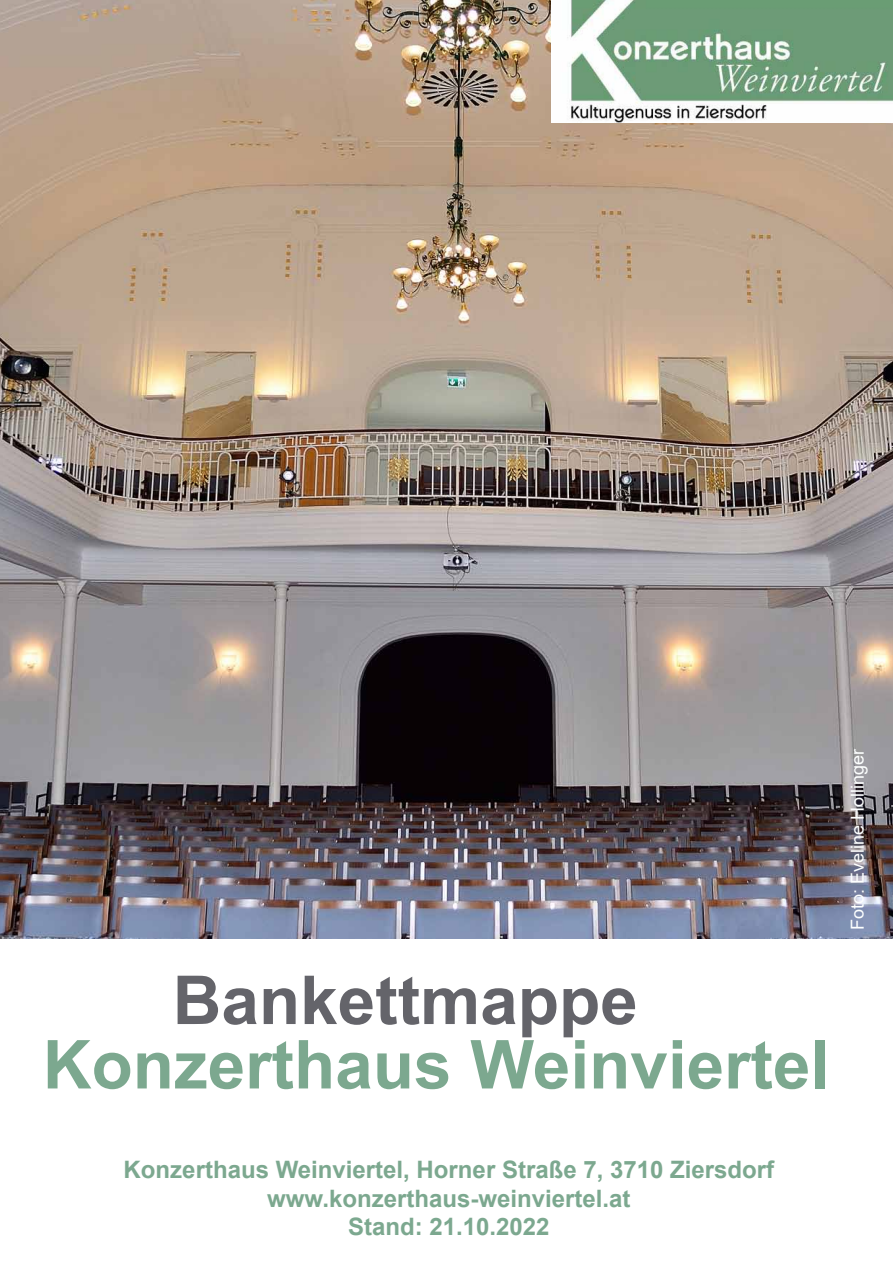
<style>
.page{position:relative;width:893px;height:1263px;background:#fff}
.page>*{position:absolute;margin:0;border:0;box-sizing:border-box;transform-origin:0 0}
.t1{font:700 67.5px "Arial";color:#7ca88f}
.t2{font:700 67.5px "Arial";color:#64646a}
.t3{font:700 24px/28.8px "Arial";color:#7ca88f;text-align:center}
.t4{font:18px "Arial";color:#fdffff}
</style>
<div class="page">
<img style="left:0;top:0;width:893px;height:939px">
<img style="left:551px;top:0;width:342px;height:123px">
<h1 class="t2" style="left:173px;top:953px;width:467px">Bankettmappe</h1>
<h1 class="t1" style="left:43px;top:1017px;width:788px">Konzerthaus Weinviertel</h1>
<p class="t4" style="left:845px;top:930px;width:183px;rotate:-90deg">Foto: Eveline Hollinger</p>
<p class="t3" style="left:124px;top:1155px;width:652px">Konzerthaus Weinviertel, Horner Straße 7, 3710 Ziersdorf www.konzerthaus-weinviertel.at<br>Stand: 21.10.2022</p>
</div>
